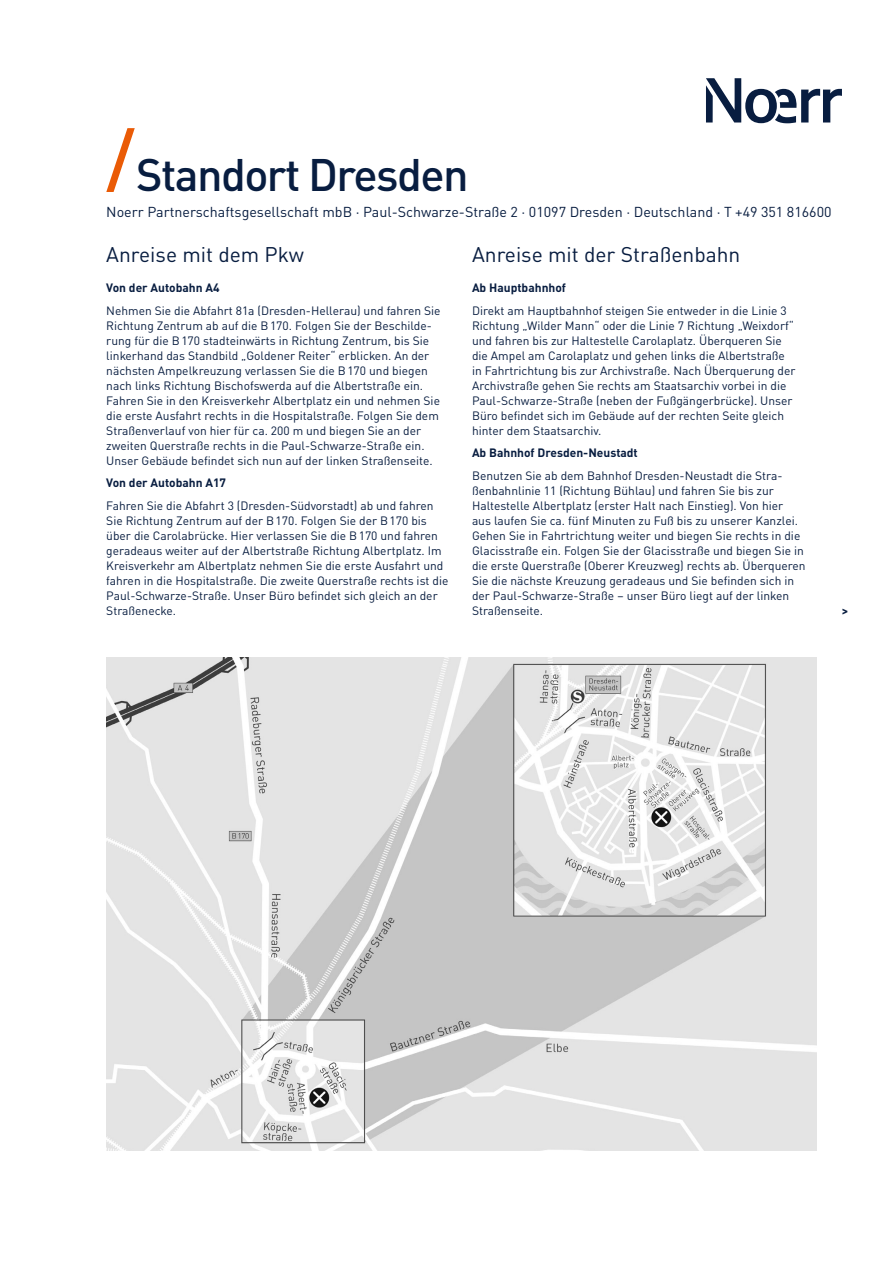
<style>
.page{position:relative;width:893px;height:1263px;background:#fff}
.page>*{position:absolute;margin:0;border:0;box-sizing:border-box;transform-origin:0 0}
.Main_Headline{font:500 45px "DIN Pro";letter-spacing:-.035em;color:#081d40}
.Headline_1__Grades{font:21px "DIN Pro";color:#081d40}
.Adresszeile{font:14.25px "DIN Pro";color:#081d40}
._01_Body_text{font:12px/15px "DIN Pro";color:#081d40}
.Headline_2__Grades{font:700 12px "DIN Pro";color:#081d40}
.s1{font-size:74.25px;color:#ea5b06}
</style>
<div class="page">
<img style="left:106px;top:657px;width:710px;height:493px">
<svg style="left:706px;top:78px;width:136px;height:45px"></svg>
<p class="Main_Headline" style="left:106px;top:140px;width:364px"><span class="s1">/</span>Standort Dresden</p>
<p class="Adresszeile" style="left:106px;top:201px;width:727px">Noerr Partnerschaftsgesellschaft mbB · Paul-Schwarze-Straße 2 · 01097 Dresden · Deutschland · T +49 351 816600</p>
<p class="Headline_1__Grades" style="left:106px;top:239px;width:199px">Anreise mit dem Pkw</p>
<p class="Headline_2__Grades" style="left:106px;top:278px;width:115px">Von der Autobahn A4</p>
<p class="_01_Body_text" style="left:106px;top:302px;width:336px">Nehmen Sie die Abfahrt 81a (Dresden-Hellerau) und fahren Sie Richtung Zentrum ab auf die B170. Folgen Sie der Beschilde&shy;rung für die B170 stadteinwärts in Richtung Zentrum, bis Sie linkerhand das Standbild „Goldener Reiter“ erblicken. An der nächsten Ampelkreuzung verlassen Sie die B170 und biegen nach links Richtung Bischofswerda auf die Albertstraße ein.<br>Fahren Sie in den Kreisverkehr Albertplatz ein und nehmen Sie die erste Ausfahrt rechts in die Hospitalstraße. Folgen Sie dem Straßenverlauf von hier für ca. 200 m und biegen Sie an der zweiten Querstraße rechts in die Paul-Schwarze-Straße ein.<br>Unser Gebäude befindet sich nun auf der linken Straßenseite.</p>
<p class="Headline_2__Grades" style="left:106px;top:473px;width:121px">Von der Autobahn A17</p>
<p class="_01_Body_text" style="left:106px;top:497px;width:344px">Fahren Sie die Abfahrt 3 (Dresden-Südvorstadt) ab und fahren Sie Richtung Zentrum auf der B170. Folgen Sie der B170 bis über die Carolabrücke. Hier verlassen Sie die B170 und fahren geradeaus weiter auf der Albertstraße Richtung Albertplatz. Im Kreisverkehr am Albertplatz nehmen Sie die erste Ausfahrt und fahren in die Hospitalstraße. Die zweite Querstraße rechts ist die Paul-Schwarze-Straße. Unser Büro befindet sich gleich an der Straßenecke.</p>
<p class="Headline_1__Grades" style="left:472px;top:239px;width:270px">Anreise mit der Straßenbahn</p>
<p class="Headline_2__Grades" style="left:472px;top:278px;width:96px">Ab Hauptbahnhof</p>
<p class="_01_Body_text" style="left:472px;top:302px;width:325px">Direkt am Hauptbahnhof steigen Sie entweder in die Linie 3<br>Richtung „Wilder Mann“ oder die Linie 7 Richtung „Weixdorf“ und fahren bis zur Haltestelle Carolaplatz. Überqueren Sie die Ampel am Carolaplatz und gehen links die Albertstraße in Fahrtrichtung bis zur Archivstraße. Nach Überquerung der Archivstraße gehen Sie rechts am Staatsarchiv vorbei in die Paul-Schwarze-Straße (neben der Fußgängerbrücke). Unser Büro befindet sich im Gebäude auf der rechten Seite gleich hinter dem Staatsarchiv.</p>
<p class="Headline_2__Grades" style="left:472px;top:443px;width:167px">Ab Bahnhof Dresden-Neustadt</p>
<p class="_01_Body_text" style="left:472px;top:467px;width:335px">Benutzen Sie ab dem Bahnhof Dresden-Neustadt die Stra&shy;ßenbahnlinie 11 (Richtung Bühlau) und fahren Sie bis zur Haltestelle Albertplatz (erster Halt nach Einstieg). Von hier<br>aus laufen Sie ca. fünf Minuten zu Fuß bis zu unserer Kanzlei.<br>Gehen Sie in Fahrtrichtung weiter und biegen Sie rechts in die Glacisstraße ein. Folgen Sie der Glacisstraße und biegen Sie in die erste Querstraße (Oberer Kreuzweg) rechts ab. Überqueren Sie die nächste Kreuzung geradeaus und Sie befinden sich in der Paul-Schwarze-Straße – unser Büro liegt auf der linken Straßenseite.</p>
<p class="Headline_2__Grades" style="left:842px;top:601px;width:8px">&gt;</p>
</div>
